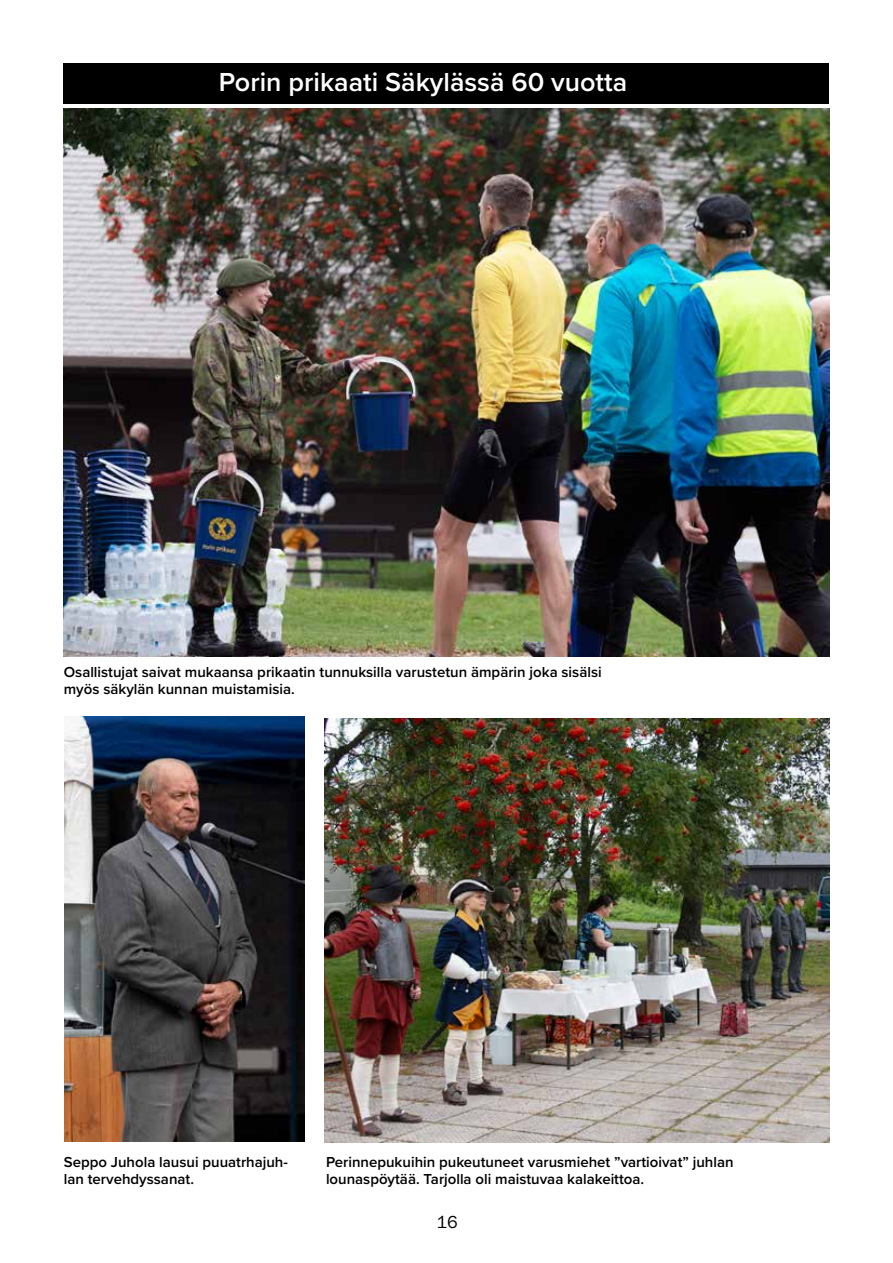
<style>
.page{position:relative;width:893px;height:1263px;background:#fff}
.page>*{position:absolute;margin:0;border:0;box-sizing:border-box;transform-origin:0 0}
.t1{font:600 27px "Proxima Nova";color:#fff}
.t2{font:18px "Franklin Gothic URW Boo";color:#000}
.t3{font:600 15px/16.5px "Proxima Nova";color:#000}
</style>
<div class="page">
<img style="left:324px;top:719px;width:505px;height:424px">
<img style="left:64px;top:108px;width:765px;height:549px">
<img style="left:64px;top:716px;width:241px;height:426px">
<div style="left:64px;top:64px;width:765px;height:40px;background:#000"></div>
<h1 class="t1" style="left:219px;top:62px;width:410px">Porin prikaati Säkylässä 60 vuotta</h1>
<p class="t3" style="left:64px;top:664px;width:539px">Osallistujat saivat mukaansa prikaatin tunnuksilla varustetun ämpärin joka sisälsi myös säkylän kunnan muistamisia.</p>
<p class="t3" style="left:64px;top:1154px;width:226px">Seppo Juhola lausui puuatrhajuh&shy;lan tervehdyssanat.</p>
<p class="t3" style="left:326px;top:1154px;width:409px">Perinnepukuihin pukeutuneet varusmiehet ”vartioivat” juhlan lounaspöytää. Tarjolla oli maistuvaa kalakeittoa.</p>
<p class="t2" style="left:437px;top:1211px;width:23px">16</p>
</div>
